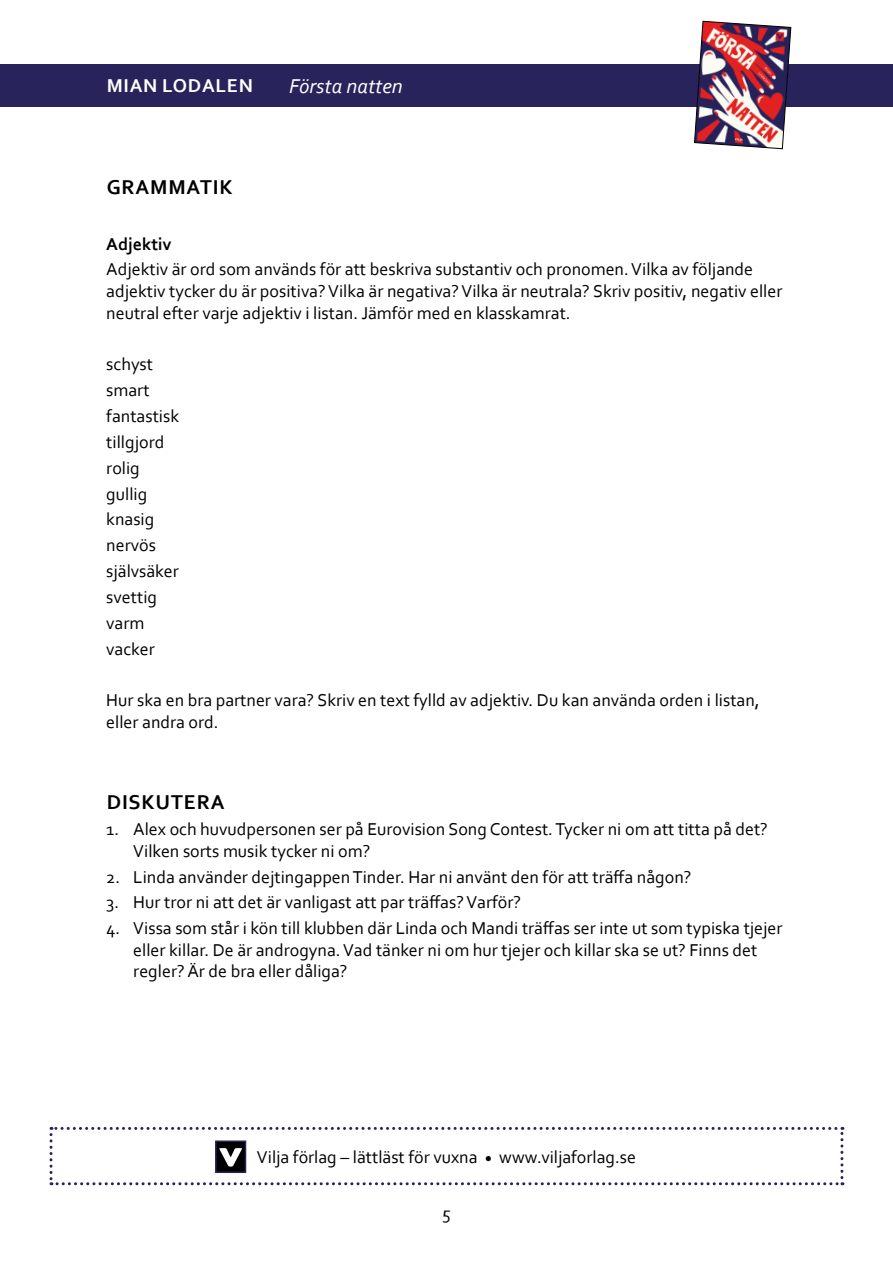
<style>
.page{position:relative;width:893px;height:1263px;background:#fff}
.page>*{position:absolute;margin:0;border:0;box-sizing:border-box;transform-origin:0 0}
.t1{font:700 21px "Corbel";letter-spacing:.04em;color:#000}
.t2{font:italic 21px "Corbel";color:#fff}
.t3{font:700 19.5px "Corbel";letter-spacing:.04em;color:#fff}
.t4{font:18px/25.8px "Corbel";color:#000}
.t5{font:700 18px "Corbel";color:#000}
</style>
<div class="page">
<div style="left:0;top:64px;width:893px;height:42px;background:#29235c"></div>
<svg style="left:50px;top:1127px;width:793px;height:58px"></svg>
<div style="left:215px;top:1140px;width:31px;height:33px;border:2px solid #29235c"></div>
<svg style="left:694px;top:21px;width:97px;height:128px"></svg>
<p class="t3" style="left:107px;top:74px;width:148px">MIAN LODALEN</p>
<p class="t2" style="left:289px;top:73px;width:115px">Första natten</p>
<p class="t1" style="left:107px;top:174px;width:128px">GRAMMATIK</p>
<p class="t5" style="left:106px;top:232px;width:67px">Adjektiv</p>
<p class="t4" style="left:106px;top:258px;width:678px;line-height:21.6px">Adjektiv är ord som används för att beskriva substantiv och pronomen. Vilka av följande adjektiv tycker du är positiva? Vilka är negativa? Vilka är neutrala? Skriv positiv, negativ eller neutral efter varje adjektiv i listan. Jämför med en klasskamrat.</p>
<p class="t4" style="left:106px;top:351px;width:74px">schyst smart fantastisk tillgjord rolig gullig knasig nervös självsäker svettig varm vacker</p>
<p class="t4" style="left:106px;top:689px;width:655px;line-height:21.6px">Hur ska en bra partner vara? Skriv en text fylld av adjektiv. Du kan använda orden i listan, eller andra ord.</p>
<p class="t1" style="left:107px;top:789px;width:119px">DISKUTERA</p>
<p class="t4" style="left:133px;top:818px;width:636px;line-height:21.6px;text-indent:-27px">1. Alex och huvudpersonen ser på Eurovision Song Contest. Tycker ni om att titta på det?<br>Vilken sorts musik tycker ni om?</p>
<p class="t4" style="left:106px;top:863px;width:587px">2. Linda använder dejtingappen Tinder. Har ni använt den för att träffa någon?</p>
<p class="t4" style="left:106px;top:889px;width:416px">3. Hur tror ni att det är vanligast att par träffas? Varför?</p>
<p class="t4" style="left:133px;top:917px;width:651px;line-height:21.6px;text-indent:-27px">4. Vissa som står i kön till klubben där Linda och Mandi träffas ser inte ut som typiska tjejer eller killar. De är androgyna. Vad tänker ni om hur tjejer och killar ska se ut? Finns det regler? Är de bra eller dåliga?</p>
<p class="t4" style="left:257px;top:1143px;width:381px">Vilja förlag – lättläst för vuxna <sub>•</sub> www.viljaforlag.se</p>
<p class="t4" style="left:442px;top:1199px;width:10px">5</p>
</div>
